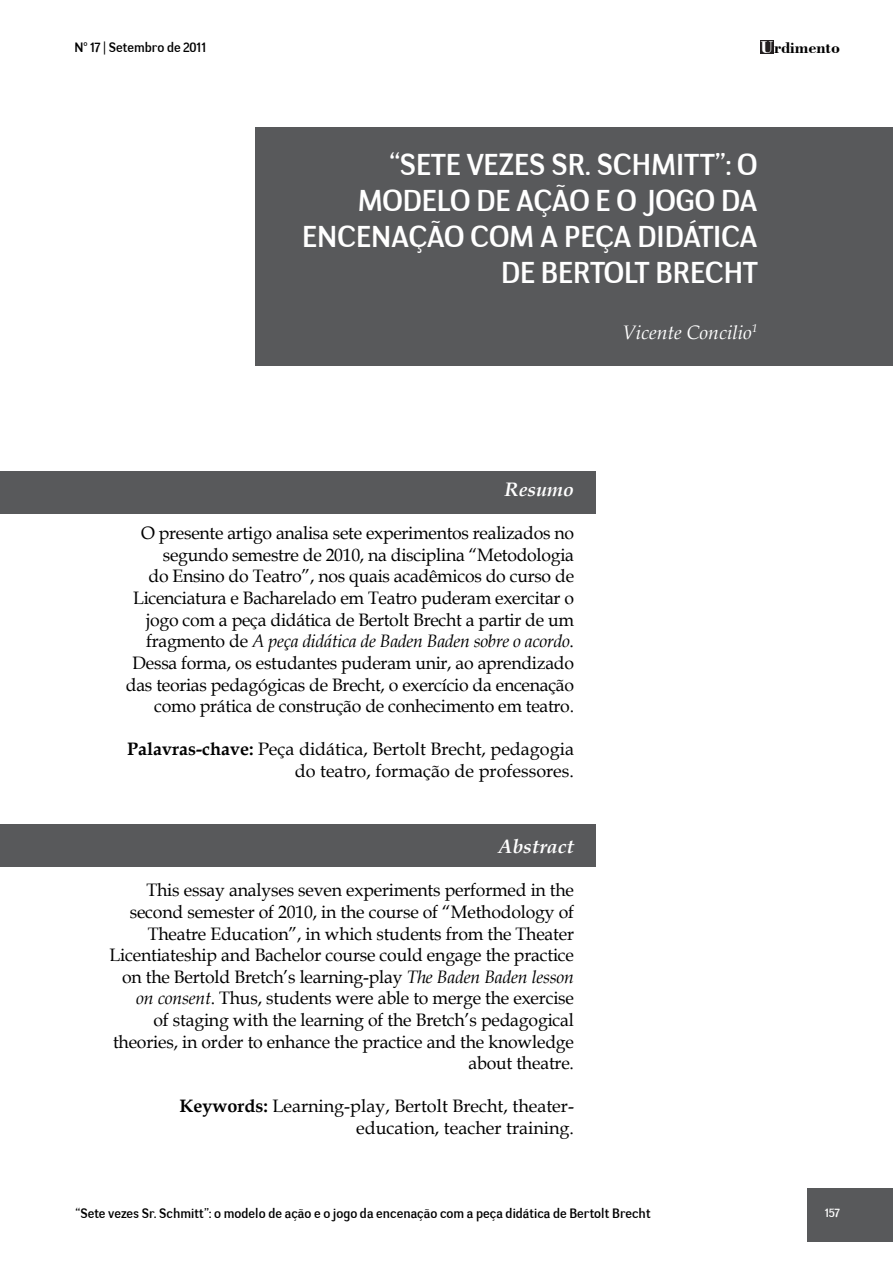
<style>
.page{position:relative;width:893px;height:1263px;background:#fff}
.page>*{position:absolute;margin:0;border:0;box-sizing:border-box;transform-origin:0 0}
.t1{font:30px/36px "Negotiate Free";color:#fff;text-align:right}
.t2{font:italic 19.5px "Book Antiqua";color:#fff}
.t3{font:italic 700 19.5px "Book Antiqua";color:#fff}
.t4{font:18px/21.6px "Book Antiqua";letter-spacing:-.01em;color:#000;text-align:right}
.t5{font:700 16.5px "Bodoni BT";color:#000}
.t6{font:13.5px "Negotiate Free";color:#000}
.t7{font:12px "Negotiate Free";color:#fff}
.s1{font-size:18px;color:#fff}
.s2{font-style:italic}
.s3{font-weight:700}
</style>
<div class="page">
<div style="left:808px;top:1188px;width:85px;height:53px;background:#58595b"></div>
<div style="left:760px;top:40px;width:13px;height:14px;background:#221e1f"></div>
<div style="left:0;top:824px;width:595px;height:42px;background:#58595b"></div>
<div style="left:0;top:471px;width:595px;height:43px;background:#58595b"></div>
<div style="left:255px;top:128px;width:638px;height:238px;background:#58595b"></div>
<p class="t6" style="left:74px;top:39px;width:133px">N° 17 | Setembro de 2011</p>
<p class="t5" style="left:760px;top:37px;width:81px"><span class="s1">U</span>rdimento</p>
<h1 class="t1" style="left:302px;top:147px;width:457px">“SETE VEZES SR. SCHMITT”: O<br>MODELO DE AÇÃO E O JOGO DA<br>ENCENAÇÃO COM A PEÇA DIDÁTICA<br>DE BERTOLT BRECHT</h1>
<p class="t2" style="left:622px;top:321px;width:137px">Vicente Concilio<sup>1</sup></p>
<p class="t3" style="left:505px;top:478px;width:71px">Resumo</p>
<p class="t4" style="left:126px;top:523px;width:450px">O presente artigo analisa sete experimentos realizados no segundo semestre de 2010, na disciplina “Metodologia<br>do Ensino do Teatro”, nos quais acadêmicos do curso de Licenciatura e Bacharelado em Teatro puderam exercitar o jogo com a peça didática de Bertolt Brecht a partir de um fragmento de <span class="s2">A peça didática de Baden Baden sobre o acordo</span>.<br>Dessa forma, os estudantes puderam unir, ao aprendizado das teorias pedagógicas de Brecht, o exercício da encenação como prática de construção de conhecimento em teatro.</p>
<p class="t4" style="left:127px;top:739px;width:448px"><span class="s3">Palavras-chave:</span> Peça didática, Bertolt Brecht, pedagogia do teatro, formação de professores.</p>
<p class="t3" style="left:499px;top:835px;width:77px">Abstract</p>
<p class="t4" style="left:110px;top:880px;width:466px">This essay analyses seven experiments performed in the second semester of 2010, in the course of “Methodology of Theatre Education”, in which students from the Theater Licentiateship and Bachelor course could engage the practice on the Bertold Bretch’s learning-play <span class="s2">The Baden Baden lesson on consent</span>. Thus, students were able to merge the exercise<br>of staging with the learning of the Bretch’s pedagogical theories, in order to enhance the practice and the knowledge about theatre.</p>
<p class="t4" style="left:179px;top:1096px;width:396px"><span class="s3">Keywords:</span> Learning-play, Bertolt Brecht, theater&shy;education, teacher training.</p>
<p class="t6" style="left:76px;top:1205px;width:577px">“Sete vezes Sr. Schmitt”: o modelo de ação e o jogo da encenação com a peça didática de Bertolt Brecht</p>
<p class="t7" style="left:825px;top:1205px;width:17px">157</p>
</div>
